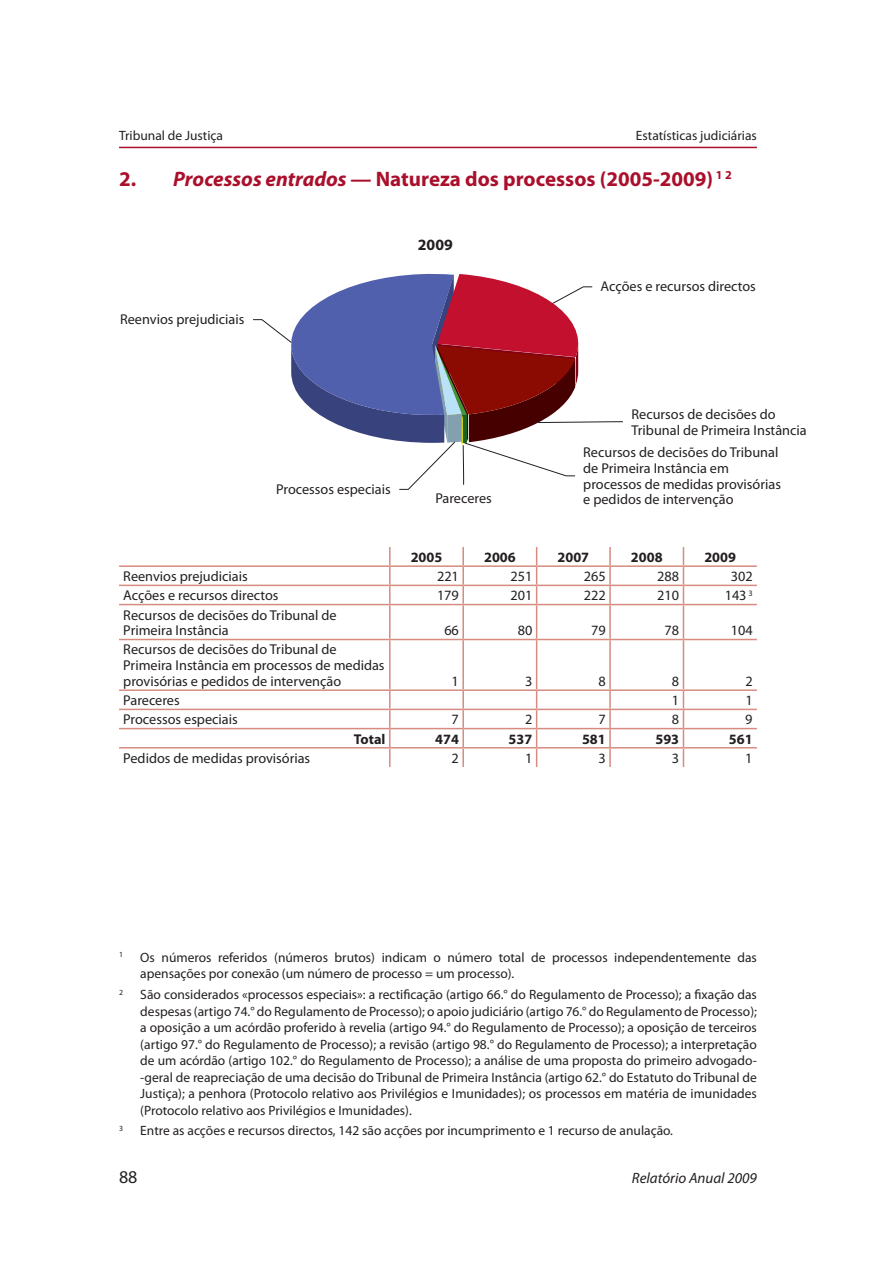
<style>
.page{position:relative;width:893px;height:1263px;background:#fff}
.page>*{position:absolute;margin:0;border:0;box-sizing:border-box;transform-origin:0 0}
.t1{font:700 21px "Myriad Pro";color:#aa0f2b}
.t2{font:18px "Myriad Pro";color:#231f20}
.t3{font:700 15.75px "Myriad Pro";color:#231f20}
.t4{font:italic 15px "Myriad Pro";color:#231f20}
.t5{font:14.25px/15.8px "Myriad Pro";color:#231f20}
.t6{font:700 14.25px "Myriad Pro";color:#231f20}
.t7{font:13.5px/16.5px "Myriad Pro";color:#231f20}
.t8{font:7.8px "Myriad Pro";color:#231f20}
.s1{font-style:italic}
</style>
<div class="page">
<hr style="left:119px;top:147px;width:638px;height:1px;background:#aa0f2b">
<svg style="left:253px;top:274px;width:370px;height:216px"></svg>
<hr style="left:119px;top:565px;width:271px;height:2px;background:#d68c7f">
<hr style="left:390px;top:565px;width:73px;height:2px;background:#d68c7f">
<hr style="left:463px;top:565px;width:74px;height:2px;background:#d68c7f">
<hr style="left:537px;top:565px;width:73px;height:2px;background:#d68c7f">
<hr style="left:610px;top:565px;width:73px;height:2px;background:#d68c7f">
<hr style="left:683px;top:565px;width:74px;height:2px;background:#d68c7f">
<hr style="left:119px;top:585px;width:271px;height:1px;background:#d68c7f">
<hr style="left:390px;top:585px;width:73px;height:1px;background:#d68c7f">
<svg style="left:389px;top:547px;width:2px;height:57px"></svg>
<hr style="left:463px;top:585px;width:74px;height:1px;background:#d68c7f">
<svg style="left:462px;top:547px;width:2px;height:57px"></svg>
<hr style="left:537px;top:585px;width:73px;height:1px;background:#d68c7f">
<svg style="left:536px;top:547px;width:1px;height:57px"></svg>
<hr style="left:610px;top:585px;width:73px;height:1px;background:#d68c7f">
<svg style="left:609px;top:547px;width:2px;height:57px"></svg>
<hr style="left:683px;top:585px;width:74px;height:1px;background:#d68c7f">
<svg style="left:683px;top:547px;width:1px;height:57px"></svg>
<hr style="left:119px;top:604px;width:271px;height:1px;background:#d68c7f">
<hr style="left:390px;top:604px;width:73px;height:1px;background:#d68c7f">
<hr style="left:389px;top:605px;width:2px;height:34px;background:#d68c7f">
<hr style="left:463px;top:604px;width:74px;height:1px;background:#d68c7f">
<hr style="left:462px;top:605px;width:2px;height:34px;background:#d68c7f">
<hr style="left:537px;top:604px;width:73px;height:1px;background:#d68c7f">
<hr style="left:536px;top:605px;width:1px;height:34px;background:#d68c7f">
<hr style="left:610px;top:604px;width:73px;height:1px;background:#d68c7f">
<hr style="left:609px;top:605px;width:2px;height:34px;background:#d68c7f">
<hr style="left:683px;top:604px;width:74px;height:1px;background:#d68c7f">
<hr style="left:683px;top:605px;width:1px;height:34px;background:#d68c7f">
<hr style="left:119px;top:639px;width:271px;height:1px;background:#d68c7f">
<hr style="left:390px;top:639px;width:73px;height:1px;background:#d68c7f">
<hr style="left:389px;top:640px;width:2px;height:49px;background:#d68c7f">
<hr style="left:463px;top:639px;width:74px;height:1px;background:#d68c7f">
<hr style="left:462px;top:640px;width:2px;height:49px;background:#d68c7f">
<hr style="left:537px;top:639px;width:73px;height:1px;background:#d68c7f">
<hr style="left:536px;top:640px;width:1px;height:49px;background:#d68c7f">
<hr style="left:610px;top:639px;width:73px;height:1px;background:#d68c7f">
<hr style="left:609px;top:640px;width:2px;height:49px;background:#d68c7f">
<hr style="left:683px;top:639px;width:74px;height:1px;background:#d68c7f">
<hr style="left:683px;top:640px;width:1px;height:49px;background:#d68c7f">
<hr style="left:119px;top:689px;width:271px;height:2px;background:#d68c7f">
<hr style="left:390px;top:689px;width:73px;height:2px;background:#d68c7f">
<hr style="left:463px;top:689px;width:74px;height:2px;background:#d68c7f">
<hr style="left:537px;top:689px;width:73px;height:2px;background:#d68c7f">
<hr style="left:610px;top:689px;width:73px;height:2px;background:#d68c7f">
<hr style="left:683px;top:689px;width:74px;height:2px;background:#d68c7f">
<hr style="left:119px;top:709px;width:271px;height:1px;background:#d68c7f">
<hr style="left:390px;top:709px;width:73px;height:1px;background:#d68c7f">
<hr style="left:463px;top:709px;width:74px;height:1px;background:#d68c7f">
<hr style="left:537px;top:709px;width:73px;height:1px;background:#d68c7f">
<hr style="left:610px;top:709px;width:73px;height:1px;background:#d68c7f">
<hr style="left:683px;top:709px;width:74px;height:1px;background:#d68c7f">
<hr style="left:119px;top:728px;width:271px;height:1px;background:#d68c7f">
<hr style="left:390px;top:728px;width:73px;height:1px;background:#d68c7f">
<hr style="left:463px;top:728px;width:74px;height:1px;background:#d68c7f">
<hr style="left:537px;top:728px;width:73px;height:1px;background:#d68c7f">
<hr style="left:610px;top:728px;width:73px;height:1px;background:#d68c7f">
<hr style="left:683px;top:728px;width:74px;height:1px;background:#d68c7f">
<hr style="left:119px;top:747px;width:271px;height:1px;background:#d68c7f">
<hr style="left:390px;top:747px;width:73px;height:1px;background:#d68c7f">
<svg style="left:389px;top:691px;width:2px;height:76px"></svg>
<hr style="left:463px;top:747px;width:74px;height:1px;background:#d68c7f">
<svg style="left:462px;top:691px;width:2px;height:76px"></svg>
<hr style="left:537px;top:747px;width:73px;height:1px;background:#d68c7f">
<svg style="left:536px;top:691px;width:1px;height:76px"></svg>
<hr style="left:610px;top:747px;width:73px;height:1px;background:#d68c7f">
<svg style="left:609px;top:691px;width:2px;height:76px"></svg>
<hr style="left:683px;top:747px;width:74px;height:1px;background:#d68c7f">
<svg style="left:683px;top:691px;width:1px;height:76px"></svg>
<p class="t7" style="left:119px;top:127px;width:106px">Tribunal de Justiça</p>
<p class="t7" style="left:636px;top:127px;width:122px">Estatísticas judiciárias</p>
<h1 class="t1" style="left:119px;top:165px;width:614px">2. <span class="s1">Processos entrados</span> — Natureza dos processos (2005-2009) <sup>1</sup> <sup>2</sup></h1>
<p class="t5" style="left:120px;top:311px;width:126px">Reenvios prejudiciais</p>
<p class="t3" style="left:418px;top:234px;width:36px">2009</p>
<p class="t5" style="left:601px;top:278px;width:157px">Acções e recursos directos</p>
<p class="t5" style="left:276px;top:481px;width:116px">Processos especiais</p>
<p class="t5" style="left:631px;top:406px;width:177px">Recursos de decisões do<br>Tribunal de Primeira Instância</p>
<p class="t5" style="left:583px;top:444px;width:199px">Recursos de decisões do Tribunal de Primeira Instância em processos de medidas provisórias</p>
<p class="t5" style="left:435px;top:490px;width:58px">Pareceres</p>
<p class="t5" style="left:583px;top:491px;width:152px">e pedidos de intervenção</p>
<p class="t6" style="left:411px;top:548px;width:33px">2005</p>
<p class="t6" style="left:484px;top:548px;width:33px">2006</p>
<p class="t6" style="left:557px;top:548px;width:33px">2007</p>
<p class="t6" style="left:631px;top:548px;width:33px">2008</p>
<p class="t6" style="left:704px;top:548px;width:33px">2009</p>
<p class="t5" style="left:123px;top:568px;width:126px">Reenvios prejudiciais</p>
<p class="t5" style="left:437px;top:568px;width:23px">221</p>
<p class="t5" style="left:510px;top:568px;width:23px">251</p>
<p class="t5" style="left:584px;top:568px;width:23px">265</p>
<p class="t5" style="left:657px;top:568px;width:23px">288</p>
<p class="t5" style="left:731px;top:568px;width:23px">302</p>
<p class="t5" style="left:123px;top:587px;width:157px">Acções e recursos directos</p>
<p class="t5" style="left:437px;top:587px;width:23px">179</p>
<p class="t5" style="left:510px;top:587px;width:23px">201</p>
<p class="t5" style="left:584px;top:587px;width:23px">222</p>
<p class="t5" style="left:657px;top:587px;width:23px">210</p>
<p class="t5" style="left:725px;top:587px;width:29px">143 <sup>3</sup></p>
<p class="t5" style="left:123px;top:607px;width:215px">Recursos de decisões do Tribunal de<br>Primeira Instância</p>
<p class="t5" style="left:444px;top:622px;width:16px">66</p>
<p class="t5" style="left:518px;top:622px;width:16px">80</p>
<p class="t5" style="left:591px;top:622px;width:16px">79</p>
<p class="t5" style="left:665px;top:622px;width:16px">78</p>
<p class="t5" style="left:731px;top:622px;width:23px">104</p>
<p class="t5" style="left:123px;top:641px;width:263px">Recursos de decisões do Tribunal de<br>Primeira Instância em processos de medidas provisórias e pedidos de intervenção</p>
<p class="t5" style="left:452px;top:673px;width:9px">1</p>
<p class="t5" style="left:525px;top:673px;width:9px">3</p>
<p class="t5" style="left:598px;top:673px;width:9px">8</p>
<p class="t5" style="left:672px;top:673px;width:9px">8</p>
<p class="t5" style="left:745px;top:673px;width:9px">2</p>
<p class="t5" style="left:123px;top:692px;width:58px">Pareceres</p>
<p class="t5" style="left:672px;top:692px;width:9px">1</p>
<p class="t5" style="left:745px;top:692px;width:9px">1</p>
<p class="t5" style="left:123px;top:711px;width:116px">Processos especiais</p>
<p class="t5" style="left:452px;top:711px;width:9px">7</p>
<p class="t5" style="left:525px;top:711px;width:9px">2</p>
<p class="t5" style="left:598px;top:711px;width:9px">7</p>
<p class="t5" style="left:672px;top:711px;width:9px">8</p>
<p class="t5" style="left:745px;top:711px;width:9px">9</p>
<p class="t6" style="left:354px;top:729px;width:33px">Total</p>
<p class="t6" style="left:435px;top:729px;width:25px">474</p>
<p class="t6" style="left:509px;top:729px;width:25px">537</p>
<p class="t6" style="left:582px;top:729px;width:25px">581</p>
<p class="t6" style="left:655px;top:729px;width:25px">593</p>
<p class="t6" style="left:729px;top:729px;width:25px">561</p>
<p class="t5" style="left:123px;top:750px;width:188px">Pedidos de medidas provisórias</p>
<p class="t5" style="left:452px;top:750px;width:9px">2</p>
<p class="t5" style="left:525px;top:750px;width:9px">1</p>
<p class="t5" style="left:598px;top:750px;width:9px">3</p>
<p class="t5" style="left:672px;top:750px;width:9px">3</p>
<p class="t5" style="left:745px;top:750px;width:9px">1</p>
<p class="t8" style="left:119px;top:950px;width:6px">1</p>
<p class="t7" style="left:140px;top:949px;width:618px">Os números referidos (números brutos) indicam o número total de processos independentemente das apensações por conexão (um número de processo = um processo).</p>
<p class="t8" style="left:119px;top:987px;width:6px">2</p>
<p class="t7" style="left:140px;top:986px;width:618px;text-align:justify">São considerados «processos especiais»: a rectificação (artigo 66.° do Regulamento de Processo); a fixação das despesas (artigo 74.° do Regulamento de Processo); o apoio judiciário (artigo 76.° do Regulamento de Processo); a oposição a um acórdão proferido à revelia (artigo 94.° do Regulamento de Processo); a oposição de terceiros (artigo 97.° do Regulamento de Processo); a revisão (artigo 98.° do Regulamento de Processo); a interpretação de um acórdão (artigo 102.° do Regulamento de Processo); a análise de uma proposta do primeiro advogado--geral de reapreciação de uma decisão do Tribunal de Primeira Instância (artigo 62.° do Estatuto do Tribunal de Justiça); a penhora (Protocolo relativo aos Privilégios e Imunidades); os processos em matéria de imunidades (Protocolo relativo aos Privilégios e Imunidades).</p>
<p class="t8" style="left:119px;top:1123px;width:6px">3</p>
<p class="t7" style="left:140px;top:1122px;width:534px">Entre as acções e recursos directos, 142 são acções por incumprimento e 1 recurso de anulação.</p>
<h2 class="t2" style="left:119px;top:1166px;width:20px">88</h2>
<p class="t4" style="left:632px;top:1168px;width:127px">Relatório Anual 2009</p>
</div>
